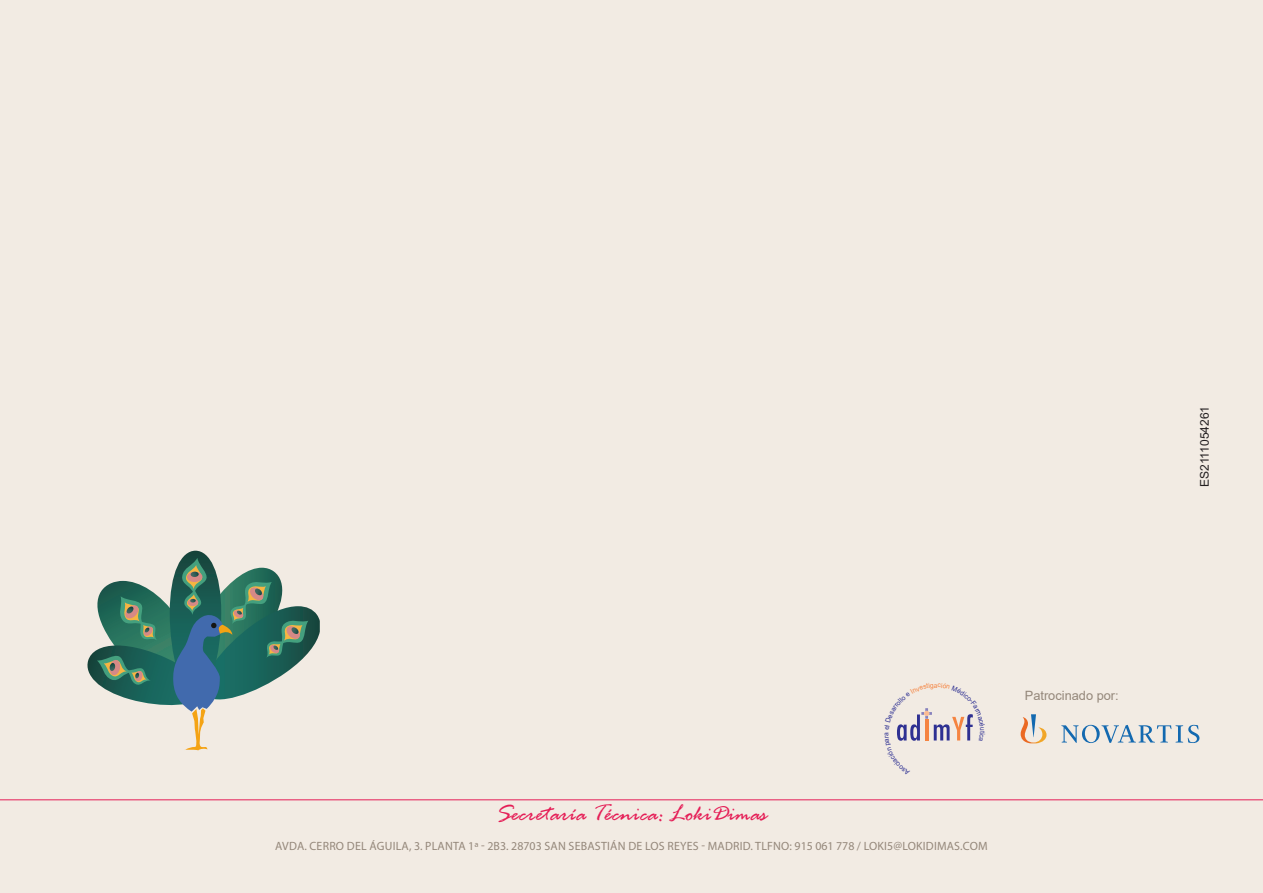
<style>
.page{position:relative;width:1263px;height:893px;background:#f2ebe3}
.page>*{position:absolute;margin:0;border:0;box-sizing:border-box;transform-origin:0 0}
.t1{font:italic 24px "Rage";color:#e51d56}
.t2{font:12.75px "Arial";color:#94877a}
.t3{font:12px "Myriad Pro";letter-spacing:.02em;color:#94877a}
.t4{font:12px "Arial";color:#231f20}
</style>
<div class="page">
<hr style="left:0;top:799px;width:1263px;height:1px;background:#e51d56">
<svg style="left:87px;top:551px;width:233px;height:200px"></svg>
<svg style="left:1021px;top:714px;width:178px;height:29px"></svg>
<svg style="left:897px;top:708px;width:76px;height:33px"></svg>
<p class="t2" style="left:1025px;top:686px;width:95px">Patrocinado por:</p>
<p class="t1" style="left:496px;top:801px;width:273px">Secretaría Técnica: LokiDimas</p>
<p class="t3" style="left:275px;top:838px;width:714px">AVDA. CERRO DEL ÁGUILA, 3. PLANTA 1ª - 2B3. 28703 SAN SEBASTIÁN DE LOS REYES - MADRID. TLFNO: 915 061 778 / LOKI5@LOKIDIMAS.COM</p>
<p class="t4" style="left:1196px;top:487px;width:82px;rotate:-90deg">ES2111054261</p>
</div>
